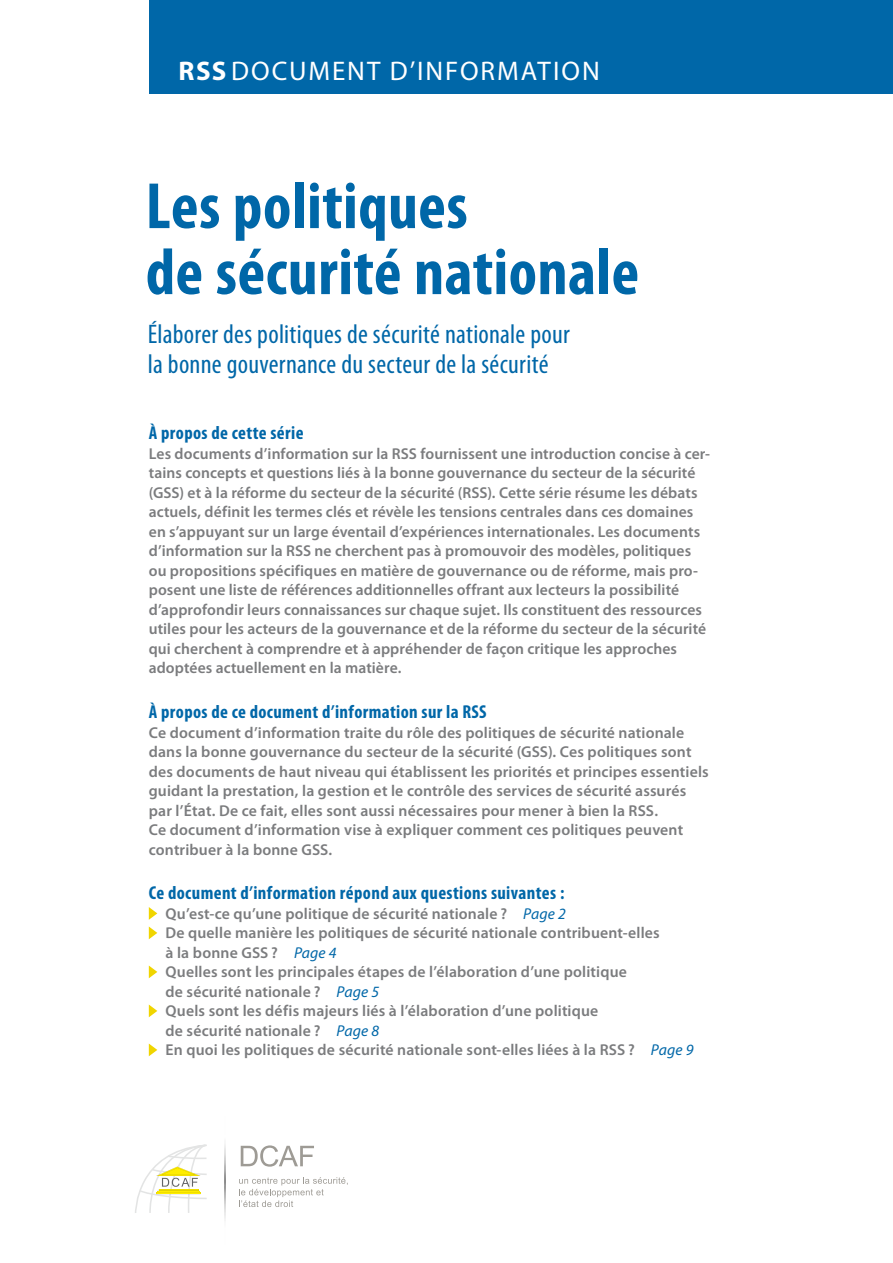
<style>
.page{position:relative;width:893px;height:1263px;background:#fff}
.page>*{position:absolute;margin:0;border:0;box-sizing:border-box;transform-origin:0 0}
.t1{font:700 condensed 66px/66px "Myriad Pro";letter-spacing:.005em;color:#0067a8}
.t2{font:condensed 27px/30px "Myriad Pro";letter-spacing:.01em;color:#0067a8}
.t3{font:27px "Myriad Pro";letter-spacing:.075em;color:#fff}
.t4{font:700 condensed 18.75px "Myriad Pro";letter-spacing:.02em;color:#0067a8}
.t5{font:600 15.75px/19.5px "Myriad Pro";letter-spacing:.005em;color:#7b7c7e}
.s1{font-weight:700}
.s2{font-weight:400;font-style:italic;color:#0067a8}
</style>
<div class="page">
<div style="left:149px;top:0;width:744px;height:94px;background:#0067a8"></div>
<svg style="left:135px;top:1144px;width:72px;height:69px"></svg>
<svg style="left:241px;top:1145px;width:73px;height:22px"></svg>
<svg style="left:239px;top:1177px;width:109px;height:30px"></svg>
<img style="left:225px;top:1144px;width:1px;height:75px">
<svg style="left:149px;top:907px;width:8px;height:13px"></svg>
<svg style="left:149px;top:926px;width:8px;height:13px"></svg>
<svg style="left:149px;top:965px;width:8px;height:13px"></svg>
<svg style="left:149px;top:1004px;width:8px;height:13px"></svg>
<svg style="left:149px;top:1043px;width:8px;height:13px"></svg>
<h2 class="t3" style="left:179px;top:56px;width:423px"><span class="s1">RSS</span>DOCUMENT D’INFORMATION</h2>
<h1 class="t1" style="left:146px;top:174px;width:495px">Les politiques<br>de sécurité nationale</h1>
<h2 class="t2" style="left:148px;top:320px;width:424px">Élaborer des politiques de sécurité nationale pour la bonne gouvernance du secteur de la sécurité</h2>
<p class="t4" style="left:149px;top:423px;width:156px">À propos de cette série</p>
<p class="t5" style="left:149px;top:444px;width:563px">Les documents d’information sur la RSS fournissent une introduction concise à cer&shy;tains concepts et questions liés à la bonne gouvernance du secteur de la sécurité (GSS) et à la réforme du secteur de la sécurité (RSS). Cette série résume les débats actuels, définit les termes clés et révèle les tensions centrales dans ces domaines en s’appuyant sur un large éventail d’expériences internationales. Les documents d’information sur la RSS ne cherchent pas à promouvoir des modèles, politiques ou propositions spécifiques en matière de gouvernance ou de réforme, mais pro&shy;posent une liste de références additionnelles offrant aux lecteurs la possibilité d’approfondir leurs connaissances sur chaque sujet. Ils constituent des ressources utiles pour les acteurs de la gouvernance et de la réforme du secteur de la sécurité qui cherchent à comprendre et à appréhender de façon critique les approches adoptées actuellement en la matière.</p>
<p class="t4" style="left:149px;top:701px;width:339px">À propos de ce document d’information sur la RSS</p>
<p class="t5" style="left:149px;top:723px;width:561px">Ce document d’information traite du rôle des politiques de sécurité nationale dans la bonne gouvernance du secteur de la sécurité (GSS). Ces politiques sont des documents de haut niveau qui établissent les priorités et principes essentiels guidant la prestation, la gestion et le contrôle des services de sécurité assurés par l’État. De ce fait, elles sont aussi nécessaires pour mener à bien la RSS.<br>Ce document d’information vise à expliquer comment ces politiques peuvent contribuer à la bonne GSS.</p>
<p class="t4" style="left:149px;top:882px;width:417px">Ce document d’information répond aux questions suivantes :</p>
<p class="t5" style="left:166px;top:904px;width:529px">Qu’est-ce qu’une politique de sécurité nationale ? <span class="s2">Page 2<br></span>De quelle manière les politiques de sécurité nationale contribuent-elles<br>à la bonne GSS ? <span class="s2">Page 4<br></span>Quelles sont les principales étapes de l’élaboration d’une politique<br>de sécurité nationale ? <span class="s2">Page 5<br></span>Quels sont les défis majeurs liés à l’élaboration d’une politique<br>de sécurité nationale ? <span class="s2">Page 8<br></span>En quoi les politiques de sécurité nationale sont-elles liées à la RSS ? <span class="s2">Page 9</span></p>
</div>
